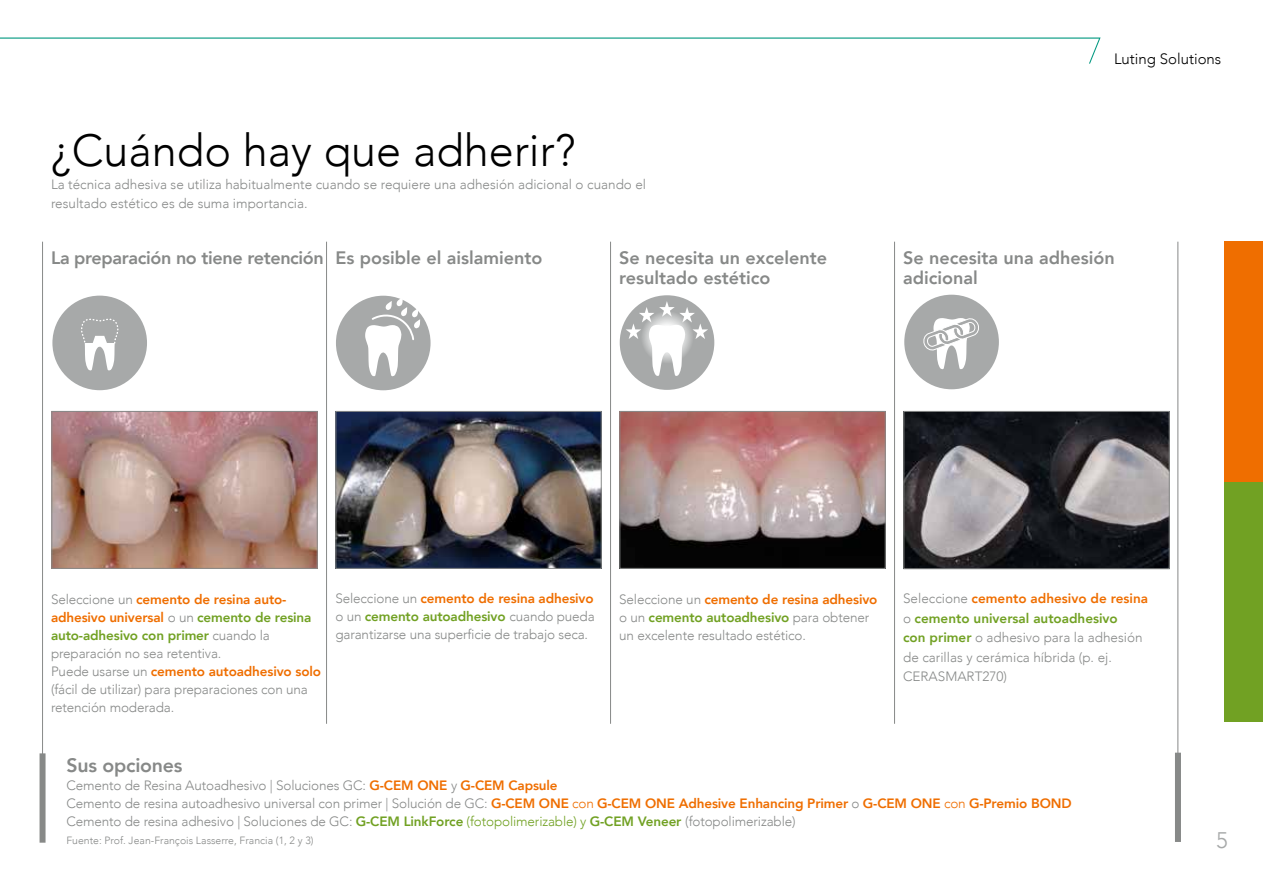
<style>
.page{position:relative;width:1263px;height:893px;background:#fff}
.page>*{position:absolute;margin:0;border:0;box-sizing:border-box;transform-origin:0 0}
.t1{font:300 45px "Avenir";color:#000}
.t2{font:300 22.5px "Avenir";color:#a7a9a9}
.t3{font:800 19.5px "Avenir";letter-spacing:-.01em;color:#878988}
.t4{font:800 18px/19.5px "Avenir";color:#878988}
.t5{font:800 18px "Avenir";letter-spacing:-.02em;color:#878988}
.t6{font:300 15px "Avenir";color:#000}
.t7{font:300 13.5px/18px "Avenir";letter-spacing:-.01em;color:#878988}
.t8{font:300 10.5px "Avenir";color:#878988}
.s1{font-weight:800;color:#ef6e00}
.s2{font-weight:800;color:#71a123}
.s3{color:#ef6e00}
.s4{color:#71a123}
</style>
<div class="page">
<hr style="left:42px;top:242px;width:1px;height:518px;background:#878988">
<hr style="left:326px;top:242px;width:1px;height:482px;background:#878988">
<hr style="left:894px;top:242px;width:1px;height:482px;background:#878988">
<hr style="left:1177px;top:242px;width:1px;height:518px;background:#878988">
<img style="left:54px;top:413px;width:261px;height:154px">
<div style="left:52px;top:411px;width:265px;height:158px;border:1px solid #878988"></div>
<img style="left:338px;top:413px;width:261px;height:154px">
<div style="left:336px;top:411px;width:265px;height:158px;border:1px solid #878988"></div>
<img style="left:906px;top:413px;width:261px;height:154px">
<div style="left:904px;top:411px;width:265px;height:158px;border:1px solid #878988"></div>
<div style="left:40px;top:753px;width:6px;height:90px;background:#878988"></div>
<div style="left:1175px;top:753px;width:6px;height:89px;background:#878988"></div>
<div style="left:1225px;top:481px;width:38px;height:240px;background:#71a123"></div>
<div style="left:1225px;top:241px;width:38px;height:240px;background:#ef6e00"></div>
<hr style="left:610px;top:242px;width:1px;height:482px;background:#878988">
<img style="left:622px;top:413px;width:261px;height:154px">
<div style="left:620px;top:411px;width:265px;height:158px;border:1px solid #878988"></div>
<div style="left:52px;top:296px;width:95px;height:94px;background:#a7a9a9;border-radius:50%"></div>
<svg style="left:80px;top:318px;width:39px;height:73px"></svg>
<hr style="left:48px;top:290px;width:1px;height:104px;background:#00a7c1">
<hr style="left:164px;top:290px;width:1px;height:104px;background:#00a7c1">
<hr style="left:293px;top:290px;width:1px;height:104px;background:#00a7c1">
<hr style="left:422px;top:290px;width:1px;height:104px;background:#00a7c1">
<hr style="left:547px;top:290px;width:1px;height:104px;background:#00a7c1">
<hr style="left:675px;top:290px;width:1px;height:104px;background:#00a7c1">
<hr style="left:821px;top:290px;width:1px;height:104px;background:#00a7c1">
<hr style="left:948px;top:290px;width:1px;height:104px;background:#00a7c1">
<hr style="left:1069px;top:290px;width:1px;height:104px;background:#00a7c1">
<div style="left:336px;top:296px;width:95px;height:94px;background:#a7a9a9;border-radius:50%"></div>
<svg style="left:365px;top:297px;width:55px;height:79px"></svg>
<hr style="left:328px;top:290px;width:1px;height:104px;background:#00a7c1">
<hr style="left:447px;top:290px;width:1px;height:104px;background:#00a7c1">
<hr style="left:577px;top:290px;width:1px;height:104px;background:#00a7c1">
<hr style="left:701px;top:290px;width:1px;height:104px;background:#00a7c1">
<hr style="left:829px;top:290px;width:1px;height:104px;background:#00a7c1">
<hr style="left:975px;top:290px;width:1px;height:104px;background:#00a7c1">
<hr style="left:1102px;top:290px;width:1px;height:104px;background:#00a7c1">
<hr style="left:1223px;top:290px;width:1px;height:104px;background:#00a7c1">
<div style="left:620px;top:295px;width:94px;height:95px;background:#a7a9a9;border-radius:47px"></div>
<svg style="left:626px;top:301px;width:82px;height:75px"></svg>
<hr style="left:616px;top:290px;width:1px;height:104px;background:#00a7c1">
<hr style="left:731px;top:290px;width:1px;height:104px;background:#00a7c1">
<hr style="left:855px;top:290px;width:1px;height:104px;background:#00a7c1">
<hr style="left:984px;top:290px;width:1px;height:104px;background:#00a7c1">
<hr style="left:1130px;top:290px;width:1px;height:104px;background:#00a7c1">
<hr style="left:1256px;top:290px;width:1px;height:104px;background:#00a7c1">
<div style="left:904px;top:295px;width:95px;height:94px;background:#a7a9a9;border-radius:50%"></div>
<svg style="left:923px;top:318px;width:56px;height:51px"></svg>
<hr style="left:901px;top:290px;width:1px;height:104px;background:#00a7c1">
<hr style="left:1013px;top:290px;width:1px;height:104px;background:#00a7c1">
<hr style="left:1141px;top:290px;width:1px;height:104px;background:#00a7c1">
<hr style="left:1262px;top:290px;width:1px;height:104px;background:#00a7c1">
<svg style="left:0;top:37px;width:1101px;height:27px"></svg>
<h1 class="t1" style="left:51px;top:124px;width:526px">¿Cuándo hay que adherir?</h1>
<p class="t7" style="left:51px;top:174px;width:597px;line-height:19.5px">La técnica adhesiva se utiliza habitualmente cuando se requiere una adhesión adicional o cuando el resultado estético es de suma importancia.</p>
<p class="t6" style="left:1114px;top:50px;width:109px">Luting Solutions</p>
<h3 class="t5" style="left:51px;top:244px;width:493px">La preparación no tiene retención Es posible el aislamiento</h3>
<h3 class="t4" style="left:903px;top:248px;width:213px">Se necesita una adhesión adicional</h3>
<h3 class="t4" style="left:619px;top:248px;width:210px">Se necesita un excelente resultado estético</h3>
<p class="t7" style="left:51px;top:590px;width:272px">Seleccione un <span class="s1">cemento de resina auto&shy;adhesivo universal</span> o un <span class="s2">cemento de resina auto-adhesivo con primer</span> cuando la preparación no sea retentiva.<br>Puede usarse un <span class="s1">cemento autoadhesivo solo </span>(fácil de utilizar) para preparaciones con una retención moderada.</p>
<p class="t7" style="left:335px;top:590px;width:261px;text-align:justify">Seleccione un <span class="s1">cemento de resina adhesivo </span>o un <span class="s2">cemento autoadhesivo</span> cuando pueda garantizarse una superficie de trabajo seca.</p>
<p class="t7" style="left:903px;top:589px;width:247px;line-height:19.5px">Seleccione <span class="s1">cemento adhesivo de resina </span>o <span class="s2">cemento universal autoadhesivo<br>con primer</span> o adhesivo para la adhesión de carillas y cerámica híbrida (p. ej.<br>CERASMART270)</p>
<p class="t7" style="left:619px;top:590px;width:260px">Seleccione un <span class="s1">cemento de resina adhesivo </span>o un <span class="s2">cemento autoadhesivo</span> para obtener un excelente resultado estético.</p>
<h3 class="t3" style="left:66px;top:750px;width:118px">Sus opciones</h3>
<p class="t7" style="left:66px;top:776px;width:1007px">Cemento de Resina Autoadhesivo | Soluciones GC: <span class="s1">G-CEM ONE</span> y <span class="s1">G-CEM Capsule<br></span>Cemento de resina autoadhesivo universal con primer | Solución de GC: <span class="s1">G-CEM ONE</span> <span class="s3">con</span> <span class="s1">G-CEM ONE Adhesive Enhancing Primer</span> o <span class="s1">G-CEM ONE</span> <span class="s3">con</span> <span class="s1">G-Premio BOND<br></span>Cemento de resina adhesivo | Soluciones de GC: <span class="s2">G-CEM LinkForce</span> <span class="s4">(fotopolimerizable) y</span> <span class="s2">G-CEM Veneer</span> (fotopolimerizable)</p>
<p class="t8" style="left:66px;top:834px;width:249px">Fuente: Prof. Jean-François Lasserre, Francia (1, 2 y 3)</p>
<h2 class="t2" style="left:1216px;top:827px;width:13px">5</h2>
</div>
